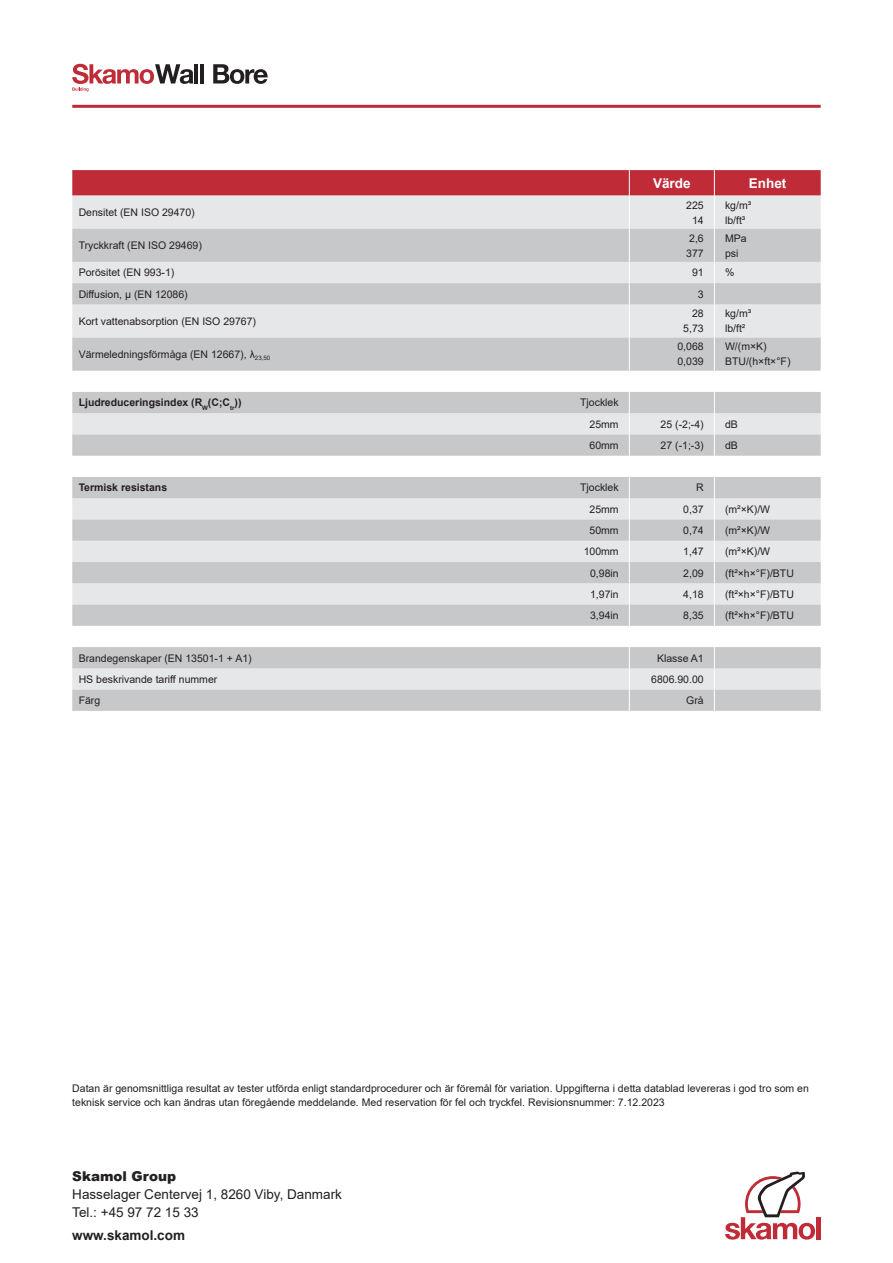
<style>
.page{position:relative;width:893px;height:1263px;background:#fff}
.page>*{position:absolute;margin:0;border:0;box-sizing:border-box;transform-origin:0 0}
.t1{font:13.5px/18px "Arial";color:#231f20}
.t2{font:700 13.5px "Arial";color:#231f20}
.t3{font:900 13.5px "Arial";color:#231f20}
.t4{font:700 13.5px "Arial";color:#fff}
.t5{font:10.5px/15px "Arial";color:#231f20}
.t6{font:700 10.5px "Arial";color:#231f20}
</style>
<div class="page">
<hr style="left:194px;top:64px;width:4px;height:19px;background:#231f20">
<hr style="left:200px;top:64px;width:4px;height:19px;background:#231f20">
<svg style="left:213px;top:64px;width:55px;height:20px"></svg>
<svg style="left:72px;top:64px;width:121px;height:27px"></svg>
<svg style="left:72px;top:170px;width:749px;height:26px;background:#c0313c"></svg>
<hr style="left:72px;top:105px;width:749px;height:3px;background:#bf2b37">
<div style="left:816px;top:1217px;width:5px;height:22px;background:#bf2b37"></div>
<svg style="left:725px;top:1171px;width:90px;height:68px"></svg>
<div style="left:72px;top:196px;width:749px;height:33px;background:#e6e7e9"></div>
<svg style="left:72px;top:229px;width:749px;height:482px;background:#d8d9db"></svg>
<hr style="left:629px;top:196px;width:1px;height:33px;background:#fff">
<hr style="left:714px;top:196px;width:1px;height:33px;background:#fff">
<hr style="left:629px;top:229px;width:1px;height:33px;background:#fff">
<hr style="left:714px;top:229px;width:1px;height:33px;background:#fff">
<svg style="left:629px;top:262px;width:1px;height:42px"></svg>
<svg style="left:714px;top:262px;width:1px;height:42px"></svg>
<hr style="left:629px;top:304px;width:1px;height:34px;background:#fff">
<hr style="left:714px;top:304px;width:1px;height:34px;background:#fff">
<hr style="left:629px;top:338px;width:1px;height:33px;background:#fff">
<hr style="left:714px;top:338px;width:1px;height:33px;background:#fff">
<svg style="left:629px;top:392px;width:1px;height:64px"></svg>
<svg style="left:629px;top:477px;width:1px;height:149px"></svg>
<svg style="left:629px;top:647px;width:1px;height:64px"></svg>
<svg style="left:714px;top:647px;width:1px;height:64px"></svg>
<svg style="left:714px;top:392px;width:1px;height:64px"></svg>
<svg style="left:714px;top:477px;width:1px;height:149px"></svg>
<p class="t4" style="left:653px;top:173px;width:39px">Värde</p>
<p class="t4" style="left:749px;top:173px;width:39px">Enhet</p>
<p class="t5" style="left:79px;top:205px;width:118px">Densitet (EN ISO 29470)</p>
<p class="t5" style="left:686px;top:197px;width:19px;text-align:center">225<br>14</p>
<p class="t5" style="left:725px;top:197px;width:28px">kg/m³ lb/ft³</p>
<p class="t5" style="left:79px;top:238px;width:125px">Tryckkraft (EN ISO 29469)</p>
<p class="t5" style="left:686px;top:230px;width:19px">2,6<br>377</p>
<p class="t5" style="left:725px;top:230px;width:23px">MPa psi</p>
<p class="t5" style="left:79px;top:265px;width:97px">Porösitet (EN 993-1)</p>
<p class="t5" style="left:692px;top:265px;width:13px">91</p>
<p class="t5" style="left:725px;top:265px;width:11px">%</p>
<p class="t5" style="left:79px;top:286px;width:111px">Diffusion, µ (EN 12086)</p>
<p class="t5" style="left:698px;top:286px;width:7px">3</p>
<p class="t5" style="left:79px;top:314px;width:179px">Kort vattenabsorption (EN ISO 29767)</p>
<p class="t5" style="left:683px;top:306px;width:22px;text-align:right">28<br>5,73</p>
<p class="t5" style="left:725px;top:306px;width:28px">kg/m³ lb/ft²</p>
<p class="t5" style="left:79px;top:347px;width:193px">Värmeledningsförmåga (EN 12667), λ<sub>23,50</sub></p>
<p class="t5" style="left:677px;top:339px;width:28px">0,068<br>0,039</p>
<p class="t5" style="left:725px;top:339px;width:67px">W/(m×K)<br>BTU/(h×ft×°F)</p>
<p class="t6" style="left:79px;top:395px;width:164px">Ljudreduceringsindex (R<sub>W</sub>(C;C<sub>tr</sub>))</p>
<p class="t5" style="left:580px;top:392px;width:40px;line-height:21.3px;text-align:right">Tjocklek<br>25mm</p>
<p class="t5" style="left:661px;top:416px;width:45px">25 (-2;-4)</p>
<p class="t5" style="left:725px;top:416px;width:14px">dB</p>
<p class="t5" style="left:589px;top:438px;width:31px">60mm</p>
<p class="t5" style="left:661px;top:438px;width:45px">27 (-1;-3)</p>
<p class="t5" style="left:725px;top:438px;width:14px">dB</p>
<p class="t6" style="left:79px;top:480px;width:90px">Termisk resistans</p>
<p class="t5" style="left:580px;top:480px;width:40px">Tjocklek</p>
<p class="t5" style="left:696px;top:480px;width:9px">R</p>
<p class="t5" style="left:589px;top:501px;width:31px">25mm</p>
<p class="t5" style="left:683px;top:501px;width:22px">0,37</p>
<p class="t5" style="left:725px;top:501px;width:47px">(m²×K)/W</p>
<p class="t5" style="left:589px;top:523px;width:31px">50mm</p>
<p class="t5" style="left:683px;top:523px;width:22px">0,74</p>
<p class="t5" style="left:725px;top:523px;width:47px">(m²×K)/W</p>
<p class="t5" style="left:584px;top:544px;width:37px">100mm</p>
<p class="t5" style="left:683px;top:544px;width:22px">1,47</p>
<p class="t5" style="left:725px;top:544px;width:47px">(m²×K)/W</p>
<p class="t5" style="left:590px;top:565px;width:30px">0,98in</p>
<p class="t5" style="left:683px;top:565px;width:22px">2,09</p>
<p class="t5" style="left:725px;top:565px;width:70px">(ft²×h×°F)/BTU</p>
<p class="t5" style="left:590px;top:586px;width:30px">1,97in</p>
<p class="t5" style="left:683px;top:586px;width:22px">4,18</p>
<p class="t5" style="left:725px;top:586px;width:70px">(ft²×h×°F)/BTU</p>
<p class="t5" style="left:590px;top:608px;width:30px">3,94in</p>
<p class="t5" style="left:683px;top:608px;width:22px">8,35</p>
<p class="t5" style="left:725px;top:608px;width:70px">(ft²×h×°F)/BTU</p>
<p class="t5" style="left:79px;top:650px;width:175px">Brandegenskaper (EN 13501-1 + A1)</p>
<p class="t5" style="left:657px;top:650px;width:48px">Klasse A1</p>
<p class="t5" style="left:79px;top:671px;width:140px">HS beskrivande tariff nummer</p>
<p class="t5" style="left:651px;top:671px;width:54px">6806.90.00</p>
<p class="t5" style="left:79px;top:693px;width:23px">Färg</p>
<p class="t5" style="left:686px;top:693px;width:19px">Grå</p>
<p class="t5" style="left:72px;top:1081px;width:738px;line-height:13.5px">Datan är genomsnittliga resultat av tester utförda enligt standardprocedurer och är föremål för variation. Uppgifterna i detta datablad levereras i god tro som en teknisk service och kan ändras utan föregående meddelande. Med reservation för fel och tryckfel. Revisionsnummer: 7.12.2023</p>
<p class="t3" style="left:72px;top:1166px;width:105px">Skamol Group</p>
<p class="t1" style="left:72px;top:1185px;width:271px">Hasselager Centervej 1, 8260 Viby, Danmark<br>Tel.: +45 97 72 15 33</p>
<p class="t2" style="left:72px;top:1225px;width:114px">www.skamol.com</p>
</div>
